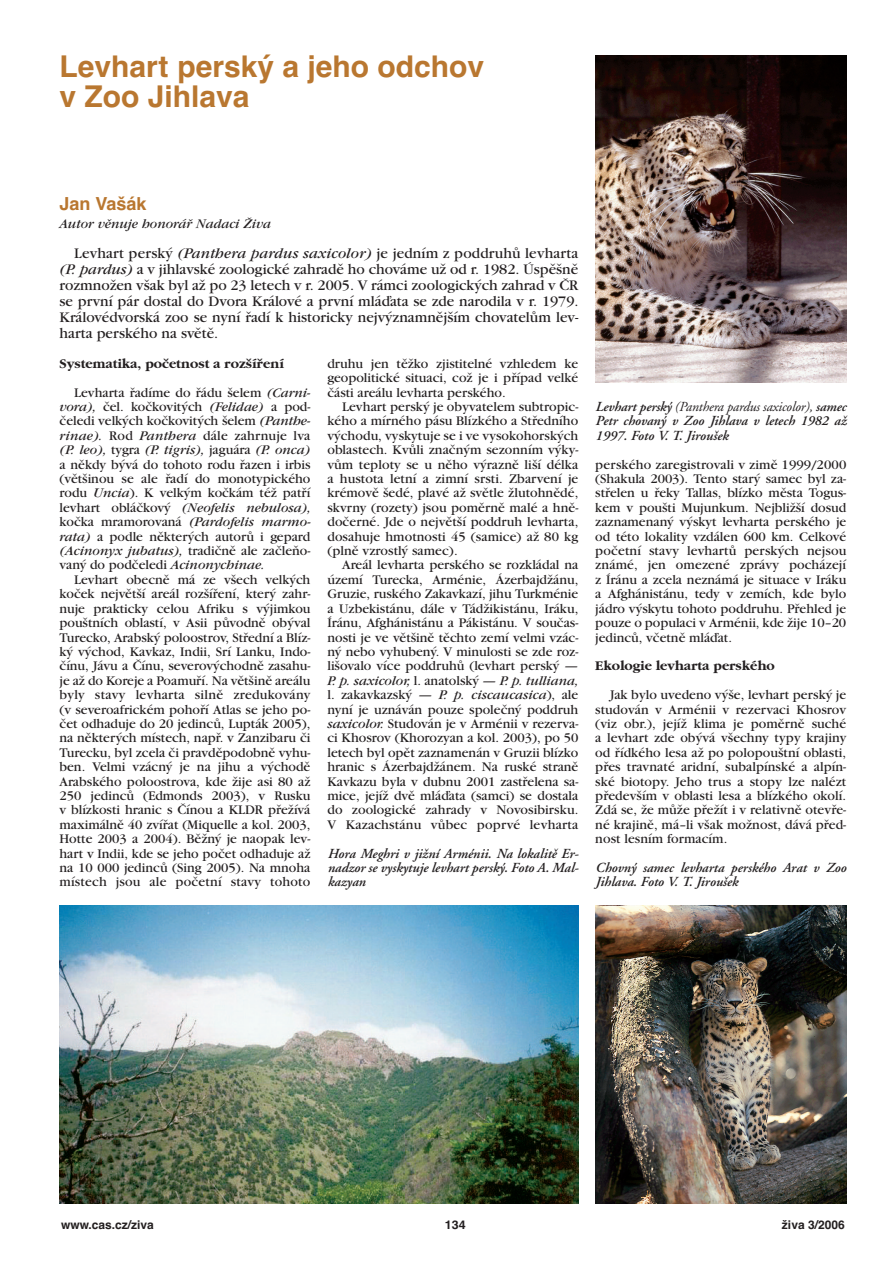
<style>
.page{position:relative;width:893px;height:1263px;background:#fff}
.page>*{position:absolute;margin:0;border:0;box-sizing:border-box;transform-origin:0 0}
.t1{font:700 30px/30px "Helvetica CE";color:#b97730}
.t2{font:700 18px "Helvetica CE";color:#b97730}
.t3{font:15.3px/15.9px "Garamond CE";color:#231f20;text-align:justify}
.t4{font:13.8px/14.4px "Garamond CE";color:#231f20;text-align:justify}
.t5{font:italic 600 13.8px/14.4px "Adobe Garamond CE";color:#231f20;text-align:justify}
.t6{font:700 13.8px/28.8px "Garamond CE";color:#231f20}
.t7{font:italic 13.8px "Garamond CE";color:#231f20}
.t8{font:700 12px "Helvetica CE";color:#231f20}
.t9{font:700 12px "Helvetica CE";color:#231f20;scale:1.04 1}
.s1{font-style:italic}
.s2{font-weight:400}
.s3{font-weight:400;font-style:italic}
</style>
<div class="page">
<img style="left:60px;top:906px;width:518px;height:297px">
<img style="left:595px;top:906px;width:251px;height:297px">
<img style="left:595px;top:55px;width:251px;height:328px">
<h1 class="t1" style="left:60px;top:52px;width:426px">Levhart perský a jeho odchov v Zoo Jihlava</h1>
<h2 class="t2" style="left:60px;top:193px;width:89px">Jan Vašák</h2>
<p class="t7" style="left:60px;top:219px;width:213px">Autor věnuje honorář Nadaci Živa</p>
<p class="t3" style="left:60px;top:247px;width:520px;text-indent:15px">Levhart perský <span class="s1">(Panthera pardus saxicolor)</span> je jedním z poddruhů levharta <span class="s1">(P. pardus)</span> a v jihlavské zoologické zahradě ho chováme už od r. 1982. Úspěšně rozmnožen však byl až po 23 letech v r. 2005. V rámci zoologických zahrad v ČR se první pár dostal do Dvora Králové a první mláďata se zde narodila v r. 1979.<br>Královédvorská zoo se nyní řadí k historicky nejvýznamnějším chovatelům lev&shy;harta perského na světě.</p>
<p class="t6" style="left:74px;top:350px;width:238px;text-indent:-15px">Systematika, početnost a rozšíření<br><span class="s2">Levharta řadíme do řádu šelem</span> <span class="s3">(Carni-</span></p>
<p class="t4" style="left:60px;top:401px;width:253px"><span class="s1">vora),</span> čel. kočkovitých <span class="s1">(Felidae)</span> a pod&shy;čeledi velkých kočkovitých šelem <span class="s1">(Panthe&shy;rinae).</span> Rod <span class="s1">Panthera</span> dále zahrnuje lva <span class="s1">(P. leo),</span> tygra <span class="s1">(P. tigris),</span> jaguára <span class="s1">(P. onca) </span>a někdy bývá do tohoto rodu řazen i irbis (většinou se ale řadí do monotypického rodu <span class="s1">Uncia</span>). K velkým kočkám též patří levhart obláčkový <span class="s1">(Neofelis nebulosa), </span>kočka mramorovaná <span class="s1">(Pardofelis marmo&shy;rata)</span> a podle některých autorů i gepard <span class="s1">(Acinonyx jubatus),</span> tradičně ale začleňo&shy;vaný do podčeledi <span class="s1">Acinonychinae.</span></p>
<p class="t4" style="left:60px;top:574px;width:252px;text-indent:15px">Levhart obecně má ze všech velkých koček největší areál rozšíření, který zahr&shy;nuje prakticky celou Afriku s výjimkou pouštních oblastí, v Asii původně obýval Turecko, Arabský poloostrov, Střední a Blíz&shy;ký východ, Kavkaz, Indii, Srí Lanku, Indo&shy;čínu, Jávu a Čínu, severovýchodně zasahu&shy;je až do Koreje a Poamuří. Na většině areálu byly stavy levharta silně zredukovány (v severoafrickém pohoří Atlas se jeho po&shy;čet odhaduje do 20 jedinců, Lupták 2005), na některých místech, např. v Zanzibaru či Turecku, byl zcela či pravděpodobně vyhu&shy;ben. Velmi vzácný je na jihu a východě Arabského poloostrova, kde žije asi 80 až 250 jedinců (Edmonds 2003), v Rusku v blízkosti hranic s Čínou a KLDR přežívá maximálně 40 zvířat (Miquelle a kol. 2003, Hotte 2003 a 2004). Běžný je naopak lev&shy;hart v Indii, kde se jeho počet odhaduje až na 10 000 jedinců (Sing 2005). Na mnoha místech jsou ale početní stavy tohoto</p>
<p class="t4" style="left:327px;top:358px;width:252px">druhu jen těžko zjistitelné vzhledem ke geopolitické situaci, což je i případ velké části areálu levharta perského.</p>
<p class="t4" style="left:327px;top:401px;width:252px;text-indent:15px">Levhart perský je obyvatelem subtropic&shy;kého a mírného pásu Blízkého a Středního východu, vyskytuje se i ve vysokohorských oblastech. Kvůli značným sezonním výky&shy;vům teploty se u něho výrazně liší délka a hustota letní a zimní srsti. Zbarvení je krémově šedé, plavé až světle žlutohnědé, skvrny (rozety) jsou poměrně malé a hně&shy;dočerné. Jde o největší poddruh levharta, dosahuje hmotnosti 45 (samice) až 80 kg (plně vzrostlý samec).</p>
<p class="t4" style="left:327px;top:559px;width:252px;text-indent:15px">Areál levharta perského se rozkládal na území Turecka, Arménie, Ázerbajdžánu, Gruzie, ruského Zakavkazí, jihu Turkménie a Uzbekistánu, dále v Tádžikistánu, Iráku, Íránu, Afghánistánu a Pákistánu. V součas&shy;nosti je ve většině těchto zemí velmi vzác&shy;ný nebo vyhubený. V minulosti se zde roz&shy;lišovalo více poddruhů (levhart perský — <span class="s1">P. p. saxicolor,</span> l. anatolský — <span class="s1">P. p. tulliana, </span>l. zakavkazský — <span class="s1">P. p. ciscaucasica</span>), ale nyní je uznáván pouze společný poddruh <span class="s1">saxicolor.</span> Studován je v Arménii v rezerva&shy;ci Khosrov (Khorozyan a kol. 2003), po 50 letech byl opět zaznamenán v Gruzii blízko hranic s Ázerbajdžánem. Na ruské straně Kavkazu byla v dubnu 2001 zastřelena sa&shy;mice, jejíž dvě mláďata (samci) se dostala do zoologické zahrady v Novosibirsku.<br>V Kazachstánu vůbec poprvé levharta</p>
<p class="t5" style="left:327px;top:847px;width:253px">Hora Meghri v jižní Arménii. Na lokalitě Er&shy;nadzor se vyskytuje levhart perský. Foto A. Mal&shy;kazyan</p>
<p class="t5" style="left:595px;top:401px;width:252px">Levhart perský <span class="s2">(Panthera pardus saxicolor),</span> samec Petr chovaný v Zoo Jihlava v letech 1982 až 1997. Foto V. T. Jiroušek</p>
<p class="t4" style="left:595px;top:458px;width:252px">perského zaregistrovali v zimě 1999/2000 (Shakula 2003). Tento starý samec byl za&shy;střelen u řeky Tallas, blízko města Togus&shy;kem v poušti Mujunkum. Nejbližší dosud zaznamenaný výskyt levharta perského je od této lokality vzdálen 600 km. Celkové početní stavy levhartů perských nejsou známé, jen omezené zprávy pocházejí z Íránu a zcela neznámá je situace v Iráku a Afghánistánu, tedy v zemích, kde bylo jádro výskytu tohoto poddruhu. Přehled je pouze o populaci v Arménii, kde žije 10–20 jedinců, včetně mláďat.</p>
<p class="t6" style="left:595px;top:652px;width:181px">Ekologie levharta perského</p>
<p class="t4" style="left:595px;top:689px;width:252px;text-indent:15px">Jak bylo uvedeno výše, levhart perský je studován v Arménii v rezervaci Khosrov (viz obr.), jejíž klima je poměrně suché a levhart zde obývá všechny typy krajiny od řídkého lesa až po polopouštní oblasti, přes travnaté aridní, subalpínské a alpín&shy;ské biotopy. Jeho trus a stopy lze nalézt především v oblasti lesa a blízkého okolí.<br>Zdá se, že může přežít i v relativně otevře&shy;né krajině, má–li však možnost, dává před&shy;nost lesním formacím.</p>
<p class="t5" style="left:595px;top:862px;width:252px">Chovný samec levharta perského Arat v Zoo<br>Jihlava. Foto V. T. Jiroušek</p>
<p class="t8" style="left:61px;top:1217px;width:94px">www.cas.cz/ziva</p>
<p class="t9" style="left:445px;top:1217px;width:22px">134</p>
<p class="t8" style="left:782px;top:1217px;width:64px">živa 3/2006</p>
</div>
